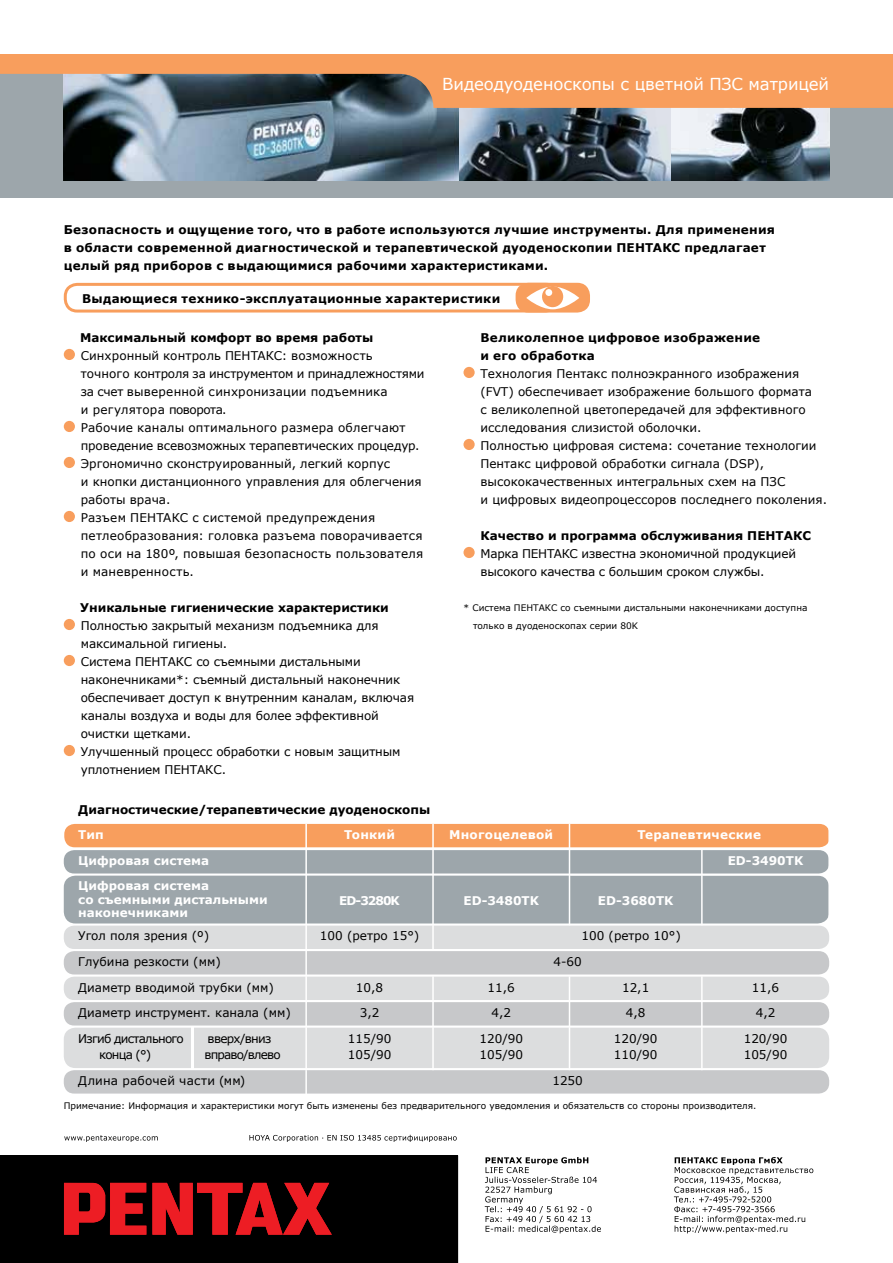
<style>
.page{position:relative;width:893px;height:1263px;background:#fff}
.page>*{position:absolute;margin:0;border:0;box-sizing:border-box;transform-origin:0 0}
.t1{font:16.5px "Verdana";letter-spacing:-.01em;color:#fff}
.t2{font:12px/18px "Verdana";color:#000}
.t3{font:700 12px/18px "Verdana";letter-spacing:.015em;color:#000}
.t4{font:700 12px/13.5px "Verdana";color:#fff}
.t5{font:12px "Verdana";letter-spacing:-.06em;color:#000}
.t6{font:700 12px "Verdana";letter-spacing:.025em;color:#fff}
.t7{font:700 12px "Verdana";letter-spacing:.02em;color:#fff}
.t8{font:12px "Verdana";letter-spacing:-.07em;color:#000}
.t9{font:9px/18px "Verdana";color:#000}
</style>
<div class="page">
<div style="left:64px;top:824px;width:766px;height:23px;background:#f89e5d;border-radius:10px"></div>
<div style="left:0;top:64px;width:893px;height:134px;background:#9da6ab"></div>
<img style="left:64px;top:108px;width:395px;height:72px">
<img style="left:459px;top:108px;width:212px;height:72px">
<img style="left:671px;top:108px;width:158px;height:72px">
<svg style="left:0;top:54px;width:893px;height:54px;background:#c68c62"></svg>
<div style="left:463px;top:367px;width:12px;height:11px;background:#f89e5d;border-radius:50%"></div>
<div style="left:463px;top:439px;width:12px;height:11px;background:#f89e5d;border-radius:50%"></div>
<div style="left:463px;top:547px;width:12px;height:11px;background:#f89e5d;border-radius:50%"></div>
<div style="left:64px;top:349px;width:11px;height:11px;background:#f89e5d;border-radius:50%"></div>
<div style="left:64px;top:421px;width:11px;height:11px;background:#f89e5d;border-radius:50%"></div>
<div style="left:64px;top:457px;width:11px;height:11px;background:#f89e5d;border-radius:50%"></div>
<div style="left:64px;top:511px;width:11px;height:11px;background:#f89e5d;border-radius:50%"></div>
<div style="left:64px;top:619px;width:11px;height:11px;background:#f89e5d;border-radius:50%"></div>
<div style="left:64px;top:655px;width:11px;height:11px;background:#f89e5d;border-radius:50%"></div>
<div style="left:64px;top:745px;width:11px;height:11px;background:#f89e5d;border-radius:50%"></div>
<div style="left:64px;top:876px;width:765px;height:47px;background:#9da6ab;border-radius:12px"></div>
<div style="left:64px;top:850px;width:765px;height:23px;background:#9da6ab;border-radius:10px"></div>
<div style="left:64px;top:925px;width:765px;height:24px;background:#dcddde;border-radius:10px"></div>
<div style="left:64px;top:951px;width:765px;height:23px;background:#c7c8ca;border-radius:10px"></div>
<div style="left:64px;top:977px;width:765px;height:23px;background:#dcddde;border-radius:10px"></div>
<div style="left:64px;top:1002px;width:765px;height:23px;background:#c7c8ca;border-radius:10px"></div>
<div style="left:64px;top:1028px;width:765px;height:40px;background:#dcddde;border-radius:12px"></div>
<div style="left:64px;top:1070px;width:765px;height:23px;background:#c7c8ca;border-radius:10px"></div>
<hr style="left:305px;top:824px;width:2px;height:25px;background:#fff">
<hr style="left:432px;top:824px;width:2px;height:25px;background:#fff">
<hr style="left:305px;top:849px;width:2px;height:26px;background:#fff">
<hr style="left:432px;top:849px;width:2px;height:26px;background:#fff">
<svg style="left:569px;top:824px;width:1px;height:49px"></svg>
<hr style="left:305px;top:875px;width:2px;height:50px;background:#fff">
<hr style="left:432px;top:875px;width:2px;height:50px;background:#fff">
<hr style="left:569px;top:875px;width:1px;height:50px;background:#fff">
<hr style="left:305px;top:925px;width:2px;height:26px;background:#fff">
<hr style="left:432px;top:925px;width:2px;height:26px;background:#fff">
<hr style="left:305px;top:951px;width:2px;height:25px;background:#fff">
<hr style="left:305px;top:976px;width:2px;height:26px;background:#fff">
<hr style="left:432px;top:976px;width:2px;height:26px;background:#fff">
<hr style="left:305px;top:1002px;width:2px;height:25px;background:#fff">
<hr style="left:432px;top:1002px;width:2px;height:25px;background:#fff">
<svg style="left:569px;top:977px;width:1px;height:48px"></svg>
<hr style="left:305px;top:1027px;width:2px;height:43px;background:#fff">
<hr style="left:432px;top:1027px;width:2px;height:43px;background:#fff">
<hr style="left:305px;top:1070px;width:2px;height:26px;background:#fff">
<hr style="left:828px;top:824px;width:2px;height:25px;background:#fff">
<hr style="left:828px;top:849px;width:2px;height:26px;background:#fff">
<hr style="left:701px;top:875px;width:2px;height:50px;background:#fff">
<hr style="left:828px;top:875px;width:2px;height:50px;background:#fff">
<hr style="left:701px;top:976px;width:2px;height:26px;background:#fff">
<hr style="left:701px;top:1002px;width:2px;height:25px;background:#fff">
<hr style="left:569px;top:1027px;width:1px;height:43px;background:#fff">
<hr style="left:701px;top:1027px;width:2px;height:43px;background:#fff">
<hr style="left:701px;top:850px;width:2px;height:25px;background:#fff">
<svg style="left:0;top:1156px;width:458px;height:107px;background:#2a0506"></svg>
<svg style="left:64px;top:1135px;width:393px;height:7px"></svg>
<svg style="left:485px;top:1157px;width:116px;height:76px"></svg>
<hr style="left:192px;top:1027px;width:2px;height:43px;background:#fff">
<div style="left:64px;top:283px;width:495px;height:30px;border:3px solid #f89e5d;border-radius:12px"></div>
<div style="left:516px;top:283px;width:74px;height:30px;background:#f89e5d;border-radius:13px"></div>
<svg style="left:526px;top:286px;width:53px;height:23px"></svg>
<div style="left:542px;top:286px;width:21px;height:21px;background:#f89e5d;border-radius:50%"></div>
<div style="left:545px;top:289px;width:7px;height:7px;background:#fff;border-radius:50%"></div>
<svg style="left:674px;top:1157px;width:139px;height:76px"></svg>
<h1 class="t1" style="left:442px;top:73px;width:388px">Видеодуоденоскопы с цветной ПЗС матрицей</h1>
<p class="t3" style="left:64px;top:220px;width:713px">Безопасность и ощущение того, что в работе используются лучшие инструменты. Для применения в области современной диагностической и терапевтической дуоденоскопии ПЕНТАКС предлагает целый ряд приборов с выдающимися рабочими характеристиками.</p>
<p class="t3" style="left:82px;top:289px;width:419px">Выдающиеся технико-эксплуатационные характеристики</p>
<p class="t3" style="left:80px;top:328px;width:295px">Максимальный комфорт во время работы</p>
<p class="t2" style="left:81px;top:347px;width:345px">Синхронный контроль ПЕНТАКС: возможность точного контроля за инструментом и принадлежностями за счет выверенной синхронизации подъемника<br>и регулятора поворота.<br>Рабочие каналы оптимального размера облегчают проведение всевозможных терапевтических процедур.<br>Эргономично сконструированный, легкий корпус<br>и кнопки дистанционного управления для облегчения работы врача.<br>Разъем ПЕНТАКС с системой предупреждения петлеобразования: головка разъема поворачивается по оси на 180º, повышая безопасность пользователя и маневренность.</p>
<p class="t3" style="left:80px;top:598px;width:310px">Уникальные гигиенические характеристики</p>
<p class="t2" style="left:81px;top:617px;width:335px">Полностью закрытый механизм подъемника для максимальной гигиены.<br>Система ПЕНТАКС со съемными дистальными наконечниками*: съемный дистальный наконечник обеспечивает доступ к внутренним каналам, включая каналы воздуха и воды для более эффективной очистки щетками.<br>Улучшенный процесс обработки с новым защитным уплотнением ПЕНТАКС.</p>
<p class="t3" style="left:480px;top:328px;width:281px">Великолепное цифровое изображение и его обработка</p>
<p class="t2" style="left:480px;top:365px;width:348px">Технология Пентакс полноэкранного изображения (FVT) обеспечивает изображение большого формата<br>с великолепной цветопередачей для эффективного исследования слизистой оболочки.<br>Полностью цифровая система: сочетание технологии Пентакс цифровой обработки сигнала (DSP), высококачественных интегральных схем на ПЗС<br>и цифровых видеопроцессоров последнего поколения.</p>
<p class="t3" style="left:480px;top:526px;width:332px">Качество и программа обслуживания ПЕНТАКС</p>
<p class="t2" style="left:480px;top:545px;width:317px">Марка ПЕНТАКС известна экономичной продукцией высокого качества с большим сроком службы.</p>
<p class="t9" style="left:473px;top:598px;width:336px;text-indent:-10px">* Система ПЕНТАКС со съемными дистальными наконечниками доступна только в дуоденоскопах серии 80K</p>
<p class="t3" style="left:78px;top:800px;width:354px">Диагностические/терапевтические дуоденоскопы</p>
<p class="t4" style="left:78px;top:828px;width:27px">Тип</p>
<p class="t4" style="left:344px;top:828px;width:52px">Тонкий</p>
<p class="t7" style="left:449px;top:826px;width:106px">Многоцелевой</p>
<p class="t6" style="left:638px;top:826px;width:125px">Терапевтические</p>
<p class="t4" style="left:78px;top:853px;width:132px">Цифровая система</p>
<p class="t4" style="left:728px;top:853px;width:77px">ED-3490TK</p>
<p class="t4" style="left:78px;top:879px;width:191px">Цифровая система<br>со съемными дистальными наконечниками</p>
<p class="t4" style="left:339px;top:893px;width:62px">ED-3280K</p>
<p class="t4" style="left:463px;top:893px;width:77px">ED-3480TK</p>
<p class="t4" style="left:598px;top:893px;width:77px">ED-3680TK</p>
<p class="t2" style="left:78px;top:927px;width:132px">Угол поля зрения (º)</p>
<p class="t2" style="left:320px;top:927px;width:101px">100 (ретро 15°)</p>
<p class="t2" style="left:581px;top:927px;width:101px">100 (ретро 10°)</p>
<p class="t2" style="left:78px;top:952px;width:144px">Глубина резкости (мм)</p>
<p class="t2" style="left:553px;top:952px;width:30px">4-60</p>
<p class="t2" style="left:78px;top:978px;width:197px">Диаметр вводимой трубки (мм)</p>
<p class="t2" style="left:356px;top:978px;width:29px">10,8</p>
<p class="t2" style="left:488px;top:978px;width:29px">11,6</p>
<p class="t2" style="left:622px;top:978px;width:29px">12,1</p>
<p class="t2" style="left:752px;top:978px;width:29px">11,6</p>
<p class="t2" style="left:78px;top:1003px;width:214px">Диаметр инструмент. канала (мм)</p>
<p class="t2" style="left:360px;top:1003px;width:21px">3,2</p>
<p class="t2" style="left:491px;top:1003px;width:21px">4,2</p>
<p class="t2" style="left:626px;top:1003px;width:21px">4,8</p>
<p class="t2" style="left:756px;top:1003px;width:21px">4,2</p>
<p class="t5" style="left:78px;top:1030px;width:107px">Изгиб дистального</p>
<p class="t5" style="left:208px;top:1030px;width:65px">вверх/вниз</p>
<p class="t2" style="left:99px;top:1045px;width:53px">конца (°)</p>
<p class="t8" style="left:204px;top:1046px;width:78px">вправо/влево</p>
<p class="t2" style="left:348px;top:1030px;width:45px;line-height:16.5px">115/90<br>105/90</p>
<p class="t2" style="left:479px;top:1030px;width:45px;line-height:16.5px">120/90<br>105/90</p>
<p class="t2" style="left:614px;top:1030px;width:45px;line-height:16.5px">120/90<br>110/90</p>
<p class="t2" style="left:744px;top:1030px;width:45px;line-height:16.5px">120/90<br>105/90</p>
<p class="t2" style="left:78px;top:1072px;width:169px">Длина рабочей части (мм)</p>
<p class="t2" style="left:552px;top:1072px;width:32px">1250</p>
<p class="t9" style="left:64px;top:1096px;width:694px">Примечание: Информация и характеристики могут быть изменены без предварительного уведомления и обязательств со стороны производителя.</p>
</div>
